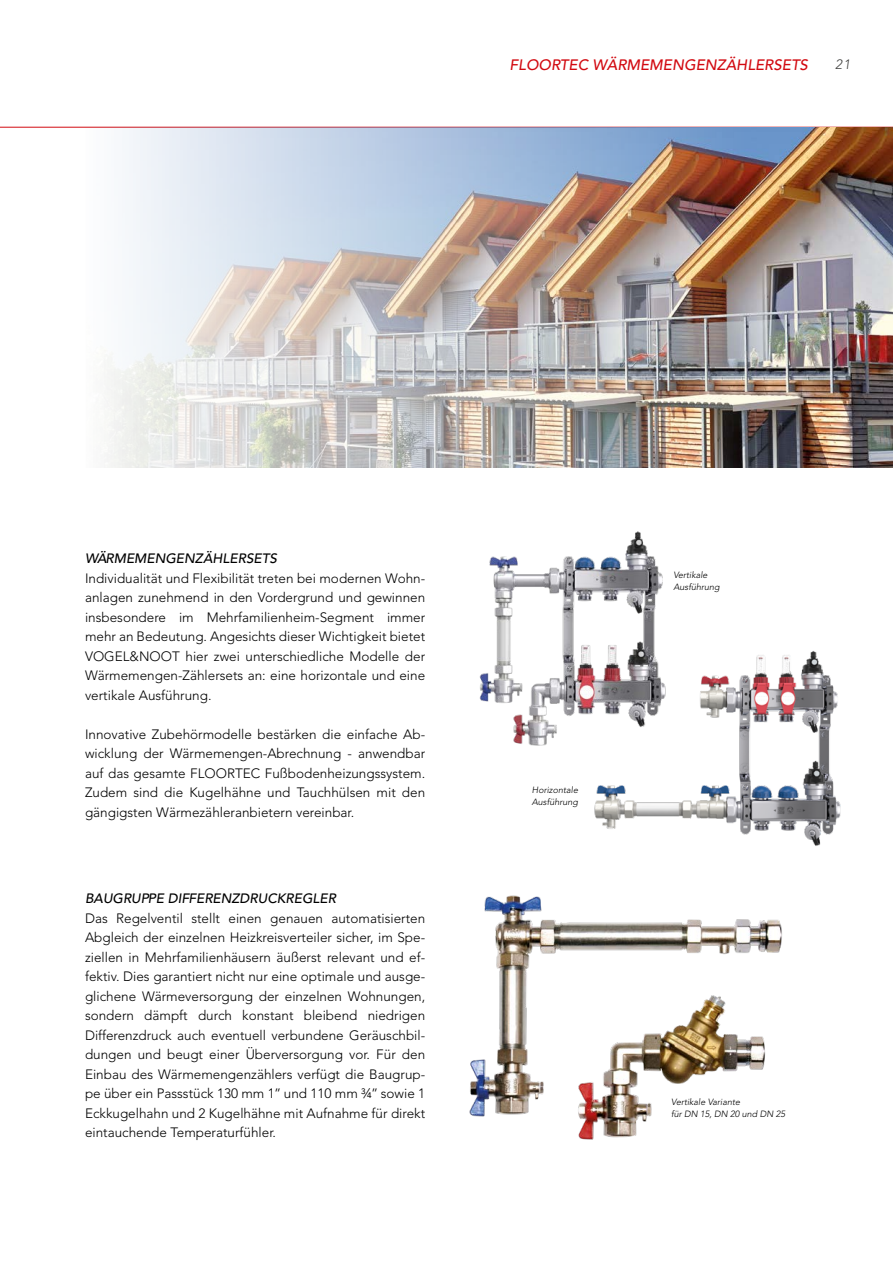
<style>
.page{position:relative;width:893px;height:1263px;background:#fff}
.page>*{position:absolute;margin:0;border:0;box-sizing:border-box;transform-origin:0 0}
.t1{font:italic 500 15px "Avenir";color:#d20a11}
.t2{font:300 13.5px/19.5px "Avenir";color:#000;text-align:justify}
.t3{font:italic 500 13.5px "Avenir LTCE";color:#000}
.t4{font:italic 300 13.5px "Avenir";color:#3c3c3b}
.t5{font:italic 300 9px/12px "Avenir";color:#000}
</style>
<div class="page">
<hr style="left:0;top:127px;width:893px;height:1px;background:#d20a11">
<img style="left:107px;top:128px;width:786px;height:340px">
<img style="left:594px;top:651px;width:247px;height:195px">
<img style="left:479px;top:531px;width:215px;height:216px">
<img style="left:469px;top:895px;width:313px;height:222px">
<img style="left:556px;top:976px;width:211px;height:164px">
<p class="t1" style="left:510px;top:56px;width:300px">FLOORTEC WÄRMEMENGENZÄHLERSETS</p>
<p class="t4" style="left:835px;top:56px;width:17px">21</p>
<p class="t3" style="left:85px;top:551px;width:193px">WÄRMEMENGENZÄHLERSETS</p>
<p class="t2" style="left:85px;top:568px;width:342px">Individualität und Flexibilität treten bei modernen Wohn&shy;anlagen zunehmend in den Vordergrund und gewinnen insbesondere im Mehrfamilienheim-Segment immer mehr an Bedeutung. Angesichts dieser Wichtigkeit bietet VOGEL&amp;NOOT hier zwei unterschiedliche Modelle der Wärmemengen-Zählersets an: eine horizontale und eine vertikale Ausführung.</p>
<p class="t2" style="left:85px;top:724px;width:342px">Innovative Zubehörmodelle bestärken die einfache Ab&shy;wicklung der Wärmemengen-Abrechnung - anwendbar auf das gesamte FLOORTEC Fußbodenheizungssystem.<br>Zudem sind die Kugelhähne und Tauchhülsen mit den gängigsten Wärmezähleranbietern vereinbar.</p>
<p class="t3" style="left:85px;top:891px;width:253px">BAUGRUPPE DIFFERENZDRUCKREGLER</p>
<p class="t2" style="left:85px;top:908px;width:342px">Das Regelventil stellt einen genauen automatisierten Abgleich der einzelnen Heizkreisverteiler sicher, im Spe&shy;ziellen in Mehrfamilienhäusern äußerst relevant und ef&shy;fektiv. Dies garantiert nicht nur eine optimale und ausge&shy;glichene Wärmeversorgung der einzelnen Wohnungen, sondern dämpft durch konstant bleibend niedrigen Differenzdruck auch eventuell verbundene Geräuschbil&shy;dungen und beugt einer Überversorgung vor. Für den Einbau des Wärmemengenzählers verfügt die Baugrup&shy;pe über ein Passstück 130 mm 1’’ und 110 mm ¾’’ sowie 1<br>Eckkugelhahn und 2 Kugelhähne mit Aufnahme für direkt eintauchende Temperaturfühler.</p>
<p class="t5" style="left:532px;top:784px;width:48px">Horizontale<br>Ausführung</p>
<p class="t5" style="left:673px;top:569px;width:48px">Vertikale<br>Ausführung</p>
<p class="t5" style="left:671px;top:1096px;width:115px">Vertikale Variante<br>für DN 15, DN 20 und DN 25</p>
</div>
